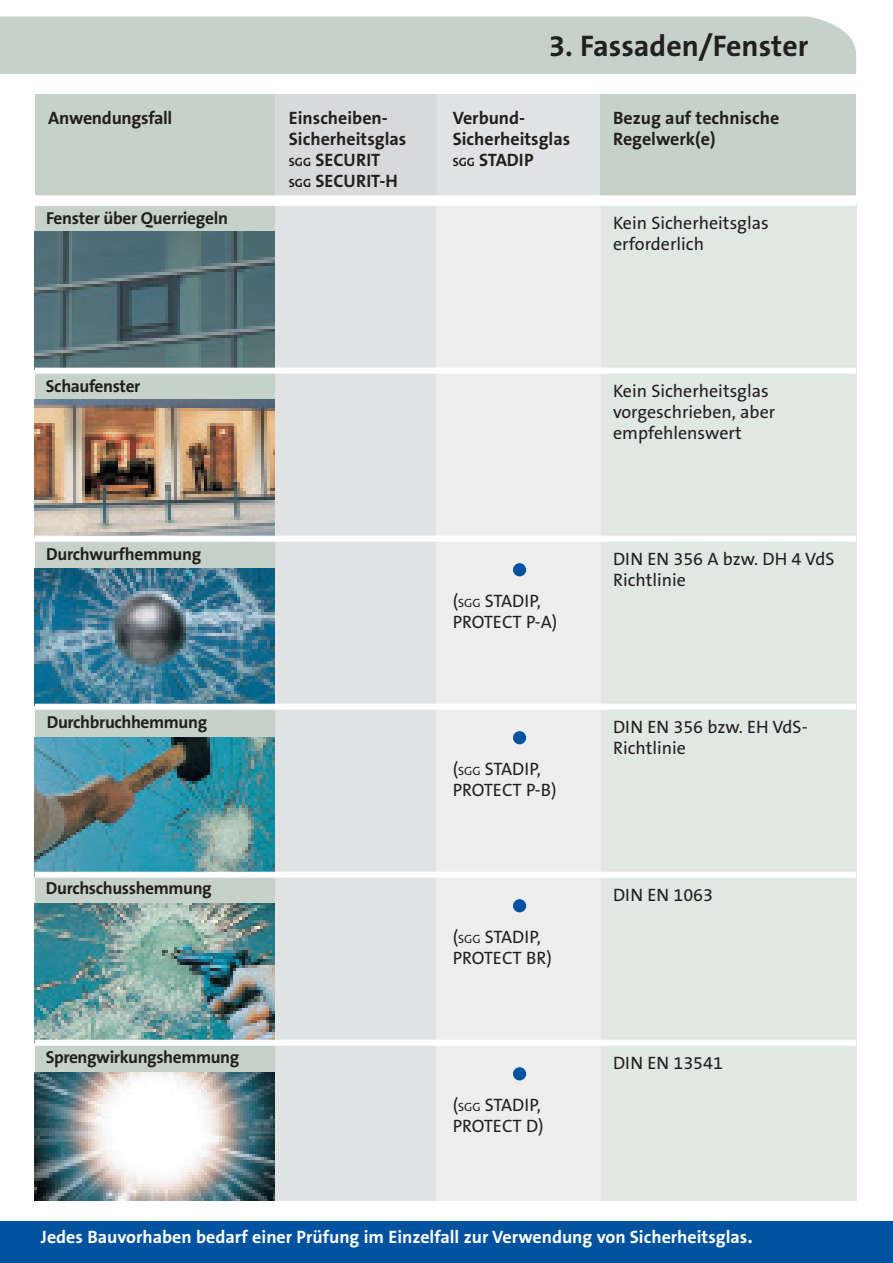
<style>
.page{position:relative;width:893px;height:1263px;background:#fff}
.page>*{position:absolute;margin:0;border:0;box-sizing:border-box;transform-origin:0 0}
.t1{font:700 30px "The Sans B7";color:#231f20}
.t2{font:18px/21px "The Sans B5 Plain";color:#231f20}
.t3{font:700 18px "The Sans B7";color:#231f20}
.t4{font:700 18px "The Sans B7";color:#fff}
.t5{font:700 17.4px "The Sans B7";letter-spacing:-.02em;color:#231f20}
.s1{font-size:12px}
.s2{font-size:21px}
</style>
<div class="page">
<div style="left:0;top:16px;width:856px;height:58px;background:#c6d1c9"></div>
<div style="left:35px;top:150px;width:401px;height:1050px;background:#e1e2e4"></div>
<div style="left:592px;top:202px;width:264px;height:998px;background:#e0e8e3"></div>
<div style="left:436px;top:202px;width:165px;height:998px;background:#eeeeef"></div>
<div style="left:35px;top:94px;width:808px;height:108px;background:#e1e2e4"></div>
<div style="left:601px;top:94px;width:255px;height:108px;background:#c6d1c9"></div>
<div style="left:274px;top:94px;width:162px;height:108px;background:#d8d9db"></div>
<div style="left:35px;top:94px;width:239px;height:987px;background:#c6d1c9"></div>
<img style="left:35px;top:232px;width:239px;height:136px">
<img style="left:35px;top:737px;width:239px;height:135px">
<img style="left:35px;top:903px;width:239px;height:137px">
<img style="left:35px;top:1072px;width:239px;height:128px">
<img style="left:35px;top:400px;width:239px;height:136px">
<img style="left:35px;top:568px;width:239px;height:136px">
<div style="left:35px;top:195px;width:821px;height:11px;background:#fff"></div>
<div style="left:35px;top:368px;width:821px;height:6px;background:#fff"></div>
<div style="left:35px;top:536px;width:821px;height:6px;background:#fff"></div>
<div style="left:35px;top:704px;width:821px;height:6px;background:#fff"></div>
<div style="left:35px;top:872px;width:821px;height:6px;background:#fff"></div>
<div style="left:35px;top:1040px;width:821px;height:6px;background:#fff"></div>
<div style="left:513px;top:1067px;width:13px;height:13px;background:#0153a0;border-radius:50%"></div>
<div style="left:513px;top:899px;width:13px;height:13px;background:#0153a0;border-radius:50%"></div>
<div style="left:513px;top:731px;width:13px;height:13px;background:#0153a0;border-radius:50%"></div>
<div style="left:513px;top:563px;width:13px;height:13px;background:#0153a0;border-radius:50%"></div>
<div style="left:0;top:1221px;width:893px;height:42px;background:#0153a0"></div>
<h1 class="t1" style="left:549px;top:33px;width:261px">3. Fassaden/Fenster</h1>
<p class="t3" style="left:48px;top:110px;width:126px">Anwendungsfall</p>
<p class="t3" style="left:289px;top:110px;width:100px">Einscheiben-</p>
<p class="t3" style="left:453px;top:110px;width:74px">Verbund-</p>
<p class="t3" style="left:613px;top:110px;width:168px">Bezug auf technische</p>
<p class="t3" style="left:289px;top:131px;width:119px">Sicherheitsglas</p>
<p class="t3" style="left:453px;top:131px;width:119px">Sicherheitsglas</p>
<p class="t3" style="left:613px;top:131px;width:104px">Regelwerk(e)</p>
<p class="t3" style="left:289px;top:152px;width:93px"><span class="s1">SGG</span> SECURIT</p>
<p class="t3" style="left:453px;top:152px;width:82px"><span class="s1">SGG</span> STADIP</p>
<p class="t3" style="left:289px;top:173px;width:110px"><span class="s1">SGG</span> SECURIT-H</p>
<p class="t2" style="left:613px;top:213px;width:157px">Kein Sicherheitsglas erforderlich</p>
<p class="t5" style="left:46px;top:210px;width:183px">Fenster über Querriegeln</p>
<p class="t5" style="left:46px;top:378px;width:96px">Schaufenster</p>
<p class="t5" style="left:46px;top:546px;width:157px">Durchwurfhemmung</p>
<p class="t5" style="left:47px;top:715px;width:162px">Durchbruchhemmung</p>
<p class="t5" style="left:46px;top:881px;width:167px">Durchschusshemmung</p>
<p class="t5" style="left:46px;top:1049px;width:195px">Sprengwirkungshemmung</p>
<p class="t2" style="left:453px;top:591px;width:106px">(<span class="s1">SGG</span> STADIP,<br>PROTECT P-A)</p>
<p class="t2" style="left:453px;top:759px;width:105px">(<span class="s1">SGG</span> STADIP,<br>PROTECT P-B)</p>
<p class="t2" style="left:453px;top:927px;width:101px">(<span class="s1">SGG</span> STADIP,<br>PROTECT BR)</p>
<p class="t2" style="left:453px;top:1095px;width:92px">(<span class="s1">SGG</span> STADIP,<br>PROTECT D)</p>
<p class="t2" style="left:613px;top:381px;width:164px">Kein Sicherheitsglas vorgeschrieben, aber empfehlenswert</p>
<p class="t2" style="left:613px;top:549px;width:223px">DIN EN 356 A bzw. DH 4 VdS<br>Richtlinie</p>
<p class="t2" style="left:613px;top:717px;width:196px">DIN EN 356 bzw. EH VdS-<br>Richtlinie</p>
<p class="t2" style="left:613px;top:885px;width:101px">DIN EN 1063</p>
<p class="t2" style="left:613px;top:1053px;width:111px">DIN EN 13541</p>
<p class="t4" style="left:41px;top:1229px;width:713px">Jedes Bauvorhaben bedarf einer Prüfung im Einzelfall zur Verwendung von Sicherheitsglas<span class="s2">.</span></p>
</div>
